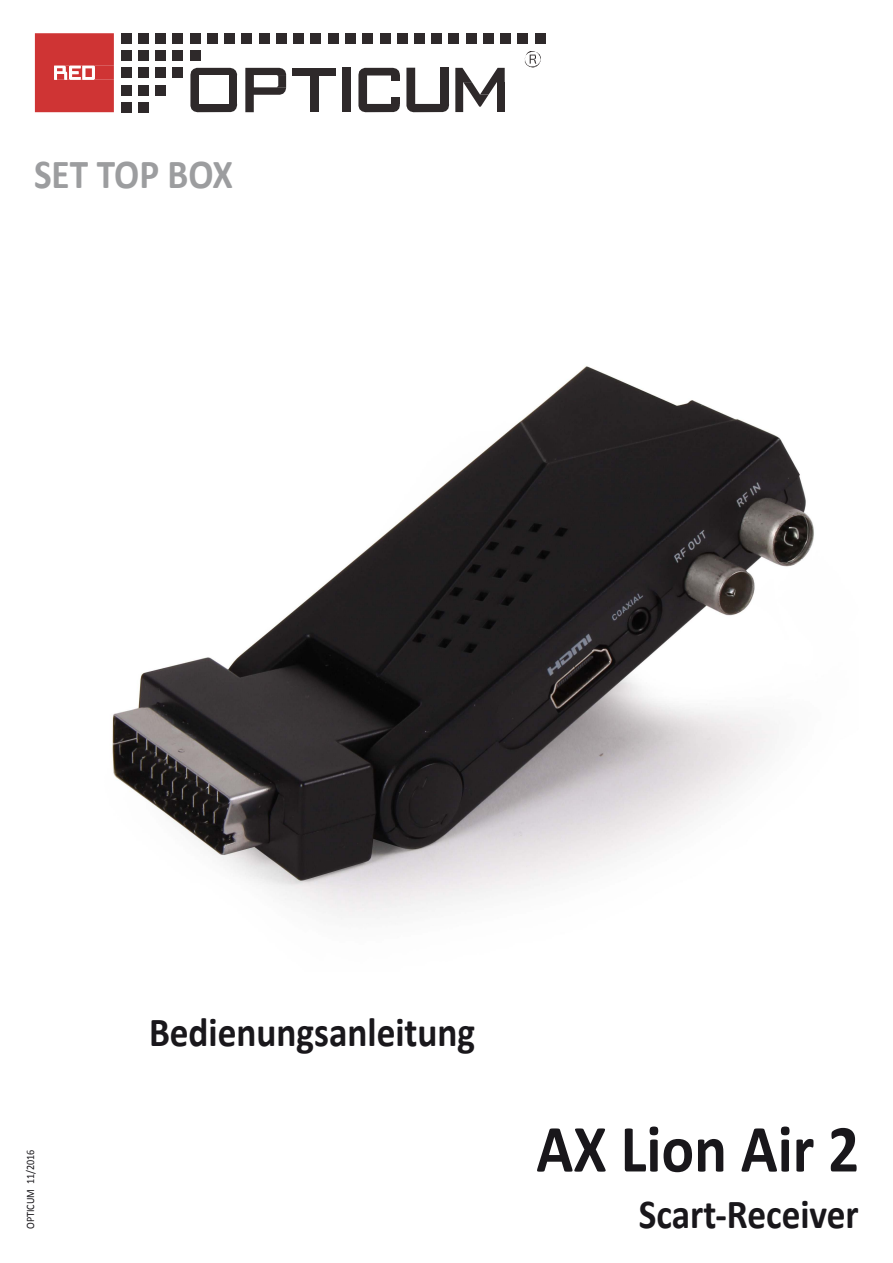
<style>
.page{position:relative;width:893px;height:1263px;background:#fff}
.page>*{position:absolute;margin:0;border:0;box-sizing:border-box;transform-origin:0 0}
.t1{font:700 67.8px "Calibri";color:#19171b;scale:.9 1}
.t2{font:700 41.4px "Calibri";color:#19171b;scale:.9 1}
.t3{font:700 41.4px "Calibri";color:#9c9d9f;scale:.9 1}
.t4{font:11.25px "Calibri";color:#19171b;scale:.9 1}
</style>
<div class="page">
<svg style="left:35px;top:33px;width:79px;height:79px;background:#d24141"></svg>
<svg style="left:525px;top:51px;width:16px;height:17px"></svg>
<div style="left:138px;top:33px;width:10px;height:10px;background:#2e292a"></div>
<div style="left:156px;top:33px;width:10px;height:10px;background:#2e292a"></div>
<div style="left:173px;top:33px;width:10px;height:10px;background:#2e292a"></div>
<div style="left:190px;top:33px;width:10px;height:10px;background:#2e292a"></div>
<div style="left:207px;top:33px;width:11px;height:10px;background:#2e292a"></div>
<div style="left:225px;top:33px;width:10px;height:10px;background:#2e292a"></div>
<div style="left:242px;top:33px;width:10px;height:10px;background:#2e292a"></div>
<div style="left:259px;top:33px;width:10px;height:10px;background:#2e292a"></div>
<div style="left:276px;top:33px;width:11px;height:10px;background:#2e292a"></div>
<div style="left:294px;top:33px;width:10px;height:10px;background:#2e292a"></div>
<div style="left:311px;top:33px;width:10px;height:10px;background:#2e292a"></div>
<div style="left:328px;top:33px;width:10px;height:10px;background:#2e292a"></div>
<div style="left:345px;top:33px;width:10px;height:10px;background:#2e292a"></div>
<div style="left:363px;top:33px;width:10px;height:10px;background:#2e292a"></div>
<div style="left:380px;top:33px;width:10px;height:10px;background:#2e292a"></div>
<div style="left:397px;top:33px;width:10px;height:10px;background:#2e292a"></div>
<div style="left:414px;top:33px;width:10px;height:10px;background:#2e292a"></div>
<div style="left:432px;top:33px;width:10px;height:10px;background:#2e292a"></div>
<div style="left:449px;top:33px;width:10px;height:10px;background:#2e292a"></div>
<div style="left:466px;top:33px;width:10px;height:10px;background:#2e292a"></div>
<div style="left:483px;top:33px;width:11px;height:10px;background:#2e292a"></div>
<div style="left:501px;top:33px;width:10px;height:10px;background:#2e292a"></div>
<div style="left:518px;top:33px;width:10px;height:10px;background:#2e292a"></div>
<div style="left:535px;top:33px;width:10px;height:10px;background:#2e292a"></div>
<div style="left:138px;top:85px;width:10px;height:10px;background:#2e292a"></div>
<div style="left:121px;top:85px;width:10px;height:10px;background:#2e292a"></div>
<div style="left:156px;top:85px;width:10px;height:10px;background:#2e292a"></div>
<div style="left:156px;top:68px;width:10px;height:10px;background:#2e292a"></div>
<div style="left:138px;top:68px;width:10px;height:10px;background:#2e292a"></div>
<div style="left:121px;top:68px;width:10px;height:10px;background:#2e292a"></div>
<div style="left:173px;top:68px;width:10px;height:10px;background:#2e292a"></div>
<div style="left:173px;top:50px;width:10px;height:10px;background:#2e292a"></div>
<div style="left:156px;top:50px;width:10px;height:10px;background:#2e292a"></div>
<div style="left:138px;top:50px;width:10px;height:10px;background:#2e292a"></div>
<div style="left:121px;top:50px;width:10px;height:10px;background:#2e292a"></div>
<div style="left:190px;top:50px;width:10px;height:10px;background:#2e292a"></div>
<div style="left:121px;top:102px;width:10px;height:10px;background:#2e292a"></div>
<div style="left:138px;top:102px;width:10px;height:10px;background:#2e292a"></div>
<svg style="left:190px;top:68px;width:47px;height:44px"></svg>
<div style="left:228px;top:75px;width:9px;height:29px;background:#2e292a"></div>
<svg style="left:358px;top:68px;width:42px;height:44px"></svg>
<div style="left:391px;top:97px;width:9px;height:7px;background:#2e292a"></div>
<div style="left:391px;top:76px;width:9px;height:5px;background:#2e292a"></div>
<div style="left:342px;top:68px;width:8px;height:44px;background:#2e292a"></div>
<div style="left:310px;top:76px;width:8px;height:36px;background:#2e292a"></div>
<div style="left:292px;top:68px;width:44px;height:8px;background:#2e292a"></div>
<svg style="left:406px;top:68px;width:43px;height:44px"></svg>
<div style="left:440px;top:68px;width:9px;height:36px;background:#2e292a"></div>
<svg style="left:455px;top:68px;width:50px;height:44px"></svg>
<div style="left:121px;top:33px;width:10px;height:10px;background:#2e292a"></div>
<div style="left:199px;top:75px;width:29px;height:29px;background:#fff"></div>
<svg style="left:245px;top:68px;width:41px;height:44px"></svg>
<img style="left:112px;top:366px;width:702px;height:553px">
<p class="t3" style="left:34px;top:158px;width:223px">SET TOP BOX</p>
<p class="t4" style="left:25px;top:1229px;width:90px;rotate:-90deg">OPTICUM 11/2016</p>
<p class="t2" style="left:149px;top:1016px;width:364px">Bedienungsanleitung</p>
<h1 class="t1" style="left:536px;top:1122px;width:360px">AX Lion Air 2</h1>
<p class="t2" style="left:639px;top:1198px;width:246px">Scart-Receiver</p>
</div>
